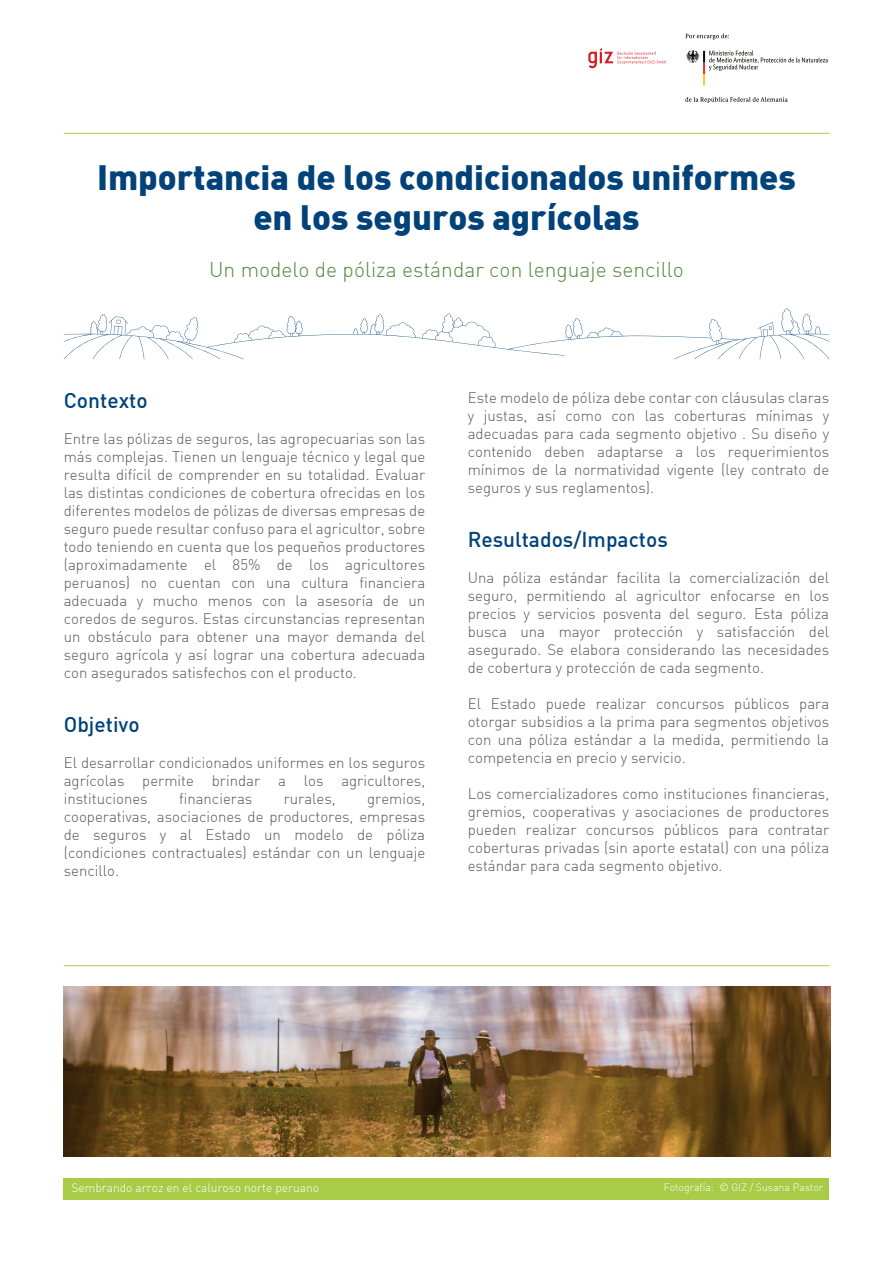
<style>
.page{position:relative;width:893px;height:1263px;background:#fff}
.page>*{position:absolute;margin:0;border:0;box-sizing:border-box;transform-origin:0 0}
.t1{font:900 34.5px/40.5px "DI Nbek";color:#004279;text-align:center}
.t2{font:300 21px "DI Nbek";color:#56893f}
.t3{font:500 21px "DI Nbek";color:#004279}
.t4{font:300 15px/18px "DI Nbek";color:#57585a;text-align:justify}
.t5{font:300 12px "DI Nbek";color:#fff}
.t6{font:300 10.5px "DI Nbek";color:#fff}
</style>
<div class="page">
<svg style="left:685px;top:34px;width:44px;height:6px"></svg>
<svg style="left:685px;top:97px;width:103px;height:6px"></svg>
<svg style="left:588px;top:48px;width:78px;height:20px"></svg>
<svg style="left:686px;top:50px;width:142px;height:36px"></svg>
<div style="left:64px;top:1178px;width:765px;height:21px;background:#a8cc47"></div>
<hr style="left:64px;top:133px;width:765px;height:1px;background:#a8cc47">
<hr style="left:64px;top:965px;width:765px;height:1px;background:#a8cc47">
<svg style="left:64px;top:308px;width:765px;height:51px"></svg>
<img style="left:63px;top:986px;width:767px;height:171px">
<h1 class="t1" style="left:97px;top:155px;width:700px">Importancia de los condicionados uniformes en los seguros agrícolas</h1>
<h2 class="t2" style="left:209px;top:256px;width:476px">Un modelo de póliza estándar con lenguaje sencillo</h2>
<h2 class="t3" style="left:64px;top:386px;width:85px">Contexto</h2>
<p class="t4" style="left:64px;top:429px;width:363px">Entre las pólizas de seguros, las agropecuarias son las más complejas. Tienen un lenguaje técnico y legal que resulta difícil de comprender en su totalidad. Evaluar las distintas condiciones de cobertura ofrecidas en los diferentes modelos de pólizas de diversas empresas de seguro puede resultar confuso para el agricultor, sobre todo teniendo en cuenta que los pequeños productores (aproximadamente el 85% de los agricultores peruanos) no cuentan con una cultura financiera adecuada y mucho menos con la asesoría de un coredos de seguros. Estas circunstancias representan un obstáculo para obtener una mayor demanda del seguro agrícola y así lograr una cobertura adecuada con asegurados satisfechos con el producto.</p>
<h2 class="t3" style="left:64px;top:710px;width:77px">Objetivo</h2>
<p class="t4" style="left:64px;top:753px;width:363px">El desarrollar condicionados uniformes en los seguros agrícolas permite brindar a los agricultores, instituciones</p>
<p class="t4" style="left:64px;top:789px;width:363px;text-indent:303px">gremios, cooperativas, asociaciones de productores, empresas de seguros y al Estado un modelo de póliza (condiciones contractuales) estándar con un lenguaje sencillo.</p>
<p class="t4" style="left:179px;top:789px;width:75px">financieras</p>
<p class="t4" style="left:284px;top:789px;width:53px">rurales,</p>
<p class="t4" style="left:468px;top:389px;width:363px">Este modelo de póliza debe contar con cláusulas claras y justas, así como con las coberturas mínimas y adecuadas para cada segmento objetivo . Su diseño y contenido deben adaptarse a los requerimientos mínimos de la normatividad vigente (ley contrato de seguros y sus reglamentos).</p>
<h2 class="t3" style="left:468px;top:526px;width:202px">Resultados/Impactos</h2>
<p class="t4" style="left:468px;top:569px;width:363px">Una póliza estándar facilita la comercialización del seguro, permitiendo al agricultor enfocarse en los precios y servicios posventa del seguro. Esta póliza busca una mayor protección y satisfacción del asegurado. Se elabora considerando las necesidades de cobertura y protección de cada segmento.</p>
<p class="t4" style="left:468px;top:695px;width:363px">El Estado puede realizar concursos públicos para otorgar subsidios a la prima para segmentos objetivos con una póliza estándar a la medida, permitiendo la competencia en precio y servicio.</p>
<p class="t4" style="left:468px;top:785px;width:363px">Los comercializadores como instituciones financieras, gremios, cooperativas y asociaciones de productores pueden realizar concursos públicos para contratar coberturas privadas (sin aporte estatal) con una póliza estándar para cada segmento objetivo.</p>
<p class="t5" style="left:71px;top:1181px;width:249px">Sembrando arroz en el caluroso norte peruano</p>
<p class="t6" style="left:664px;top:1181px;width:161px">Fotografía: © GIZ / Susana Pastor</p>
</div>
